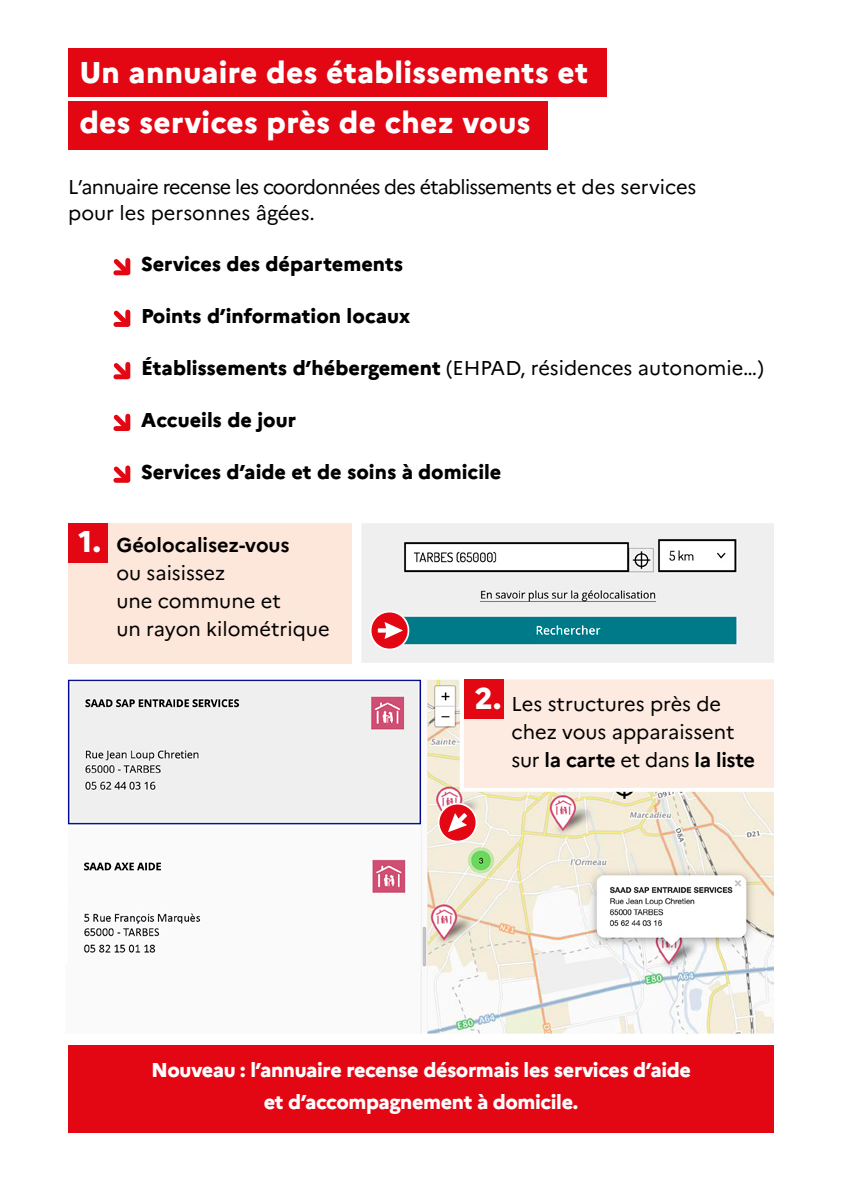
<style>
.page{position:relative;width:842px;height:1191px;background:#fff}
.page>*{position:absolute;margin:0;border:0;box-sizing:border-box;transform-origin:0 0}
.H1_-_Titre{font:800 30px/50px "Marianne";letter-spacing:.01em;color:#fff}
.Texte_interieur{font:20px/28px "Marianne";letter-spacing:-.005em;color:#000}
.t1{font:800 20px "Marianne";color:#000}
.Texte_interieur-2{font:20px/26px "Marianne";letter-spacing:-.035em;color:#000}
.Texte_interieur-3{font:800 20px/32px "Marianne";letter-spacing:-.02em;color:#fff;text-align:center}
.s1{font-weight:800}
.s2{font-weight:800;font-size:30px;color:#fff}
.s3{font-weight:700}
</style>
<div class="page">
<div style="left:68px;top:48px;width:539px;height:49px;background:#e30613"></div>
<div style="left:68px;top:101px;width:479px;height:48px;background:#e30613"></div>
<div style="left:68px;top:1045px;width:706px;height:88px;background:#e30613"></div>
<img style="left:66px;top:523px;width:708px;height:510px">
<svg style="left:366px;top:610px;width:47px;height:44px"></svg>
<svg style="left:113px;top:258px;width:18px;height:18px"></svg>
<svg style="left:113px;top:309px;width:18px;height:18px"></svg>
<svg style="left:113px;top:362px;width:18px;height:18px"></svg>
<svg style="left:113px;top:413px;width:18px;height:18px"></svg>
<svg style="left:113px;top:465px;width:18px;height:18px"></svg>
<div style="left:439px;top:803px;width:37px;height:38px;background:#e30613;border-radius:50%"></div>
<div style="left:438px;top:802px;width:39px;height:40px;border:2px solid #fff;border-radius:50%"></div>
<svg style="left:448px;top:813px;width:19px;height:19px"></svg>
<h1 class="H1_-_Titre" style="left:79px;top:48px;width:510px">Un annuaire des établissements et des services près de chez vous</h1>
<p class="Texte_interieur-2" style="left:68px;top:173px;width:630px">L’annuaire recense les coordonnées des établissements et des services pour les personnes âgées.</p>
<p class="t1" style="left:141px;top:252px;width:264px">Services des départements</p>
<p class="t1" style="left:141px;top:304px;width:271px">Points d’information locaux</p>
<p class="Texte_interieur" style="left:141px;top:354px;width:624px"><span class="s1">Établissements d’hébergement</span> (EHPAD, résidences autonomie…)</p>
<p class="t1" style="left:141px;top:408px;width:156px">Accueils de jour</p>
<p class="t1" style="left:141px;top:460px;width:362px">Services d’aide et de soins à domicile</p>
<p class="Texte_interieur" style="left:116px;top:531px;width:215px;text-indent:-38px"><span class="s2">1.</span> <span class="s3">Géolocalisez-vous<br></span>ou saisissez<br>une commune et<br>un rayon kilométrique</p>
<p class="Texte_interieur" style="left:511px;top:689px;width:245px;text-indent:-37px"><span class="s2">2.</span> Les structures près de chez vous apparaissent sur <span class="s3">la carte</span> et dans <span class="s3">la liste</span></p>
<p class="Texte_interieur-3" style="left:151px;top:1053px;width:541px">Nouveau : l’annuaire recense désormais les services d’aide et d’accompagnement à domicile.</p>
</div>
